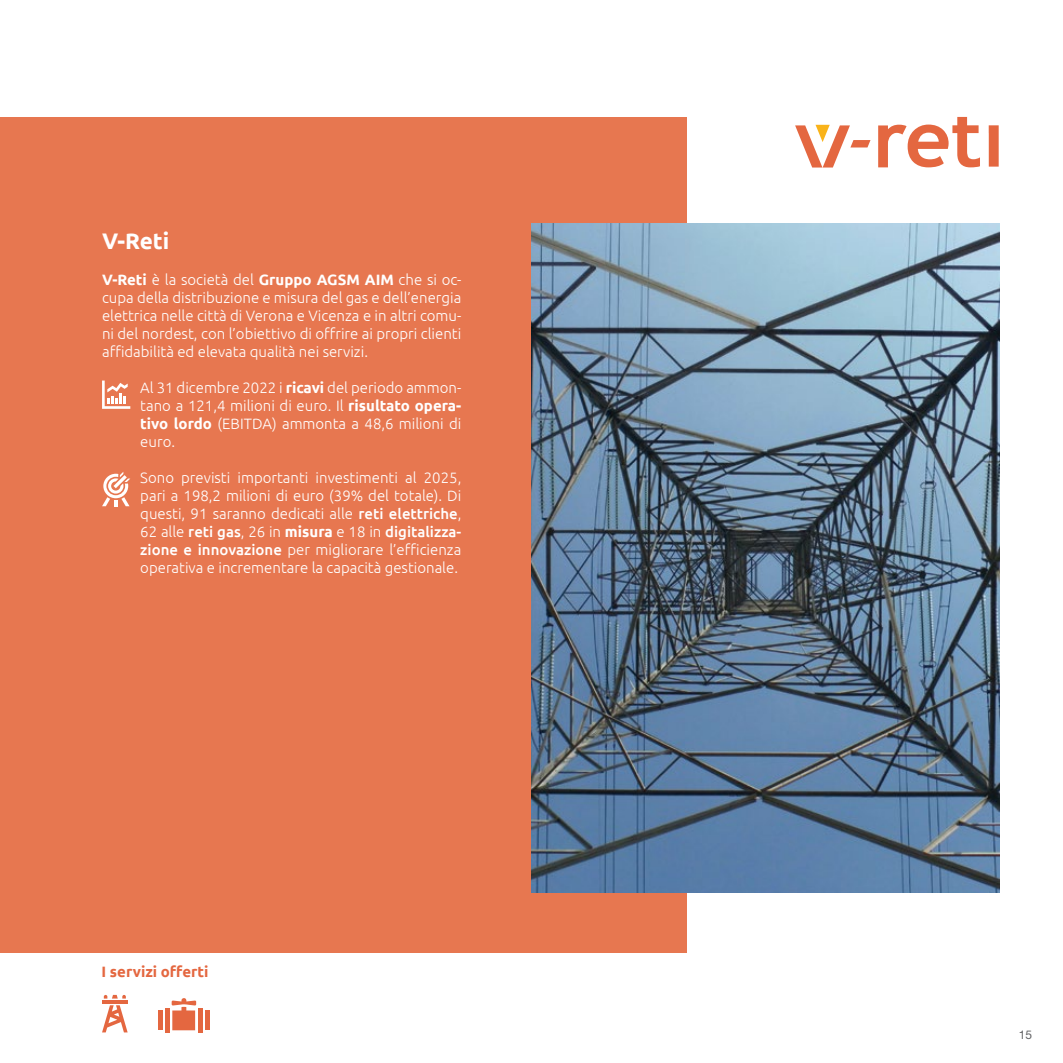
<style>
.page{position:relative;width:1063px;height:1063px;background:#fff}
.page>*{position:absolute;margin:0;border:0;box-sizing:border-box;transform-origin:0 0}
.t1{font:700 22.5px "Ubuntu";color:#fff}
.t2{font:300 15px/18px "Ubuntu";color:#fff;text-align:justify}
.t3{font:700 15px "Ubuntu";color:#e46740}
.t4{font:12px "Helvetica Neue LT Std";color:#616264}
.s1{font-weight:700}
.s2{font-weight:500}
</style>
<div class="page">
<div style="left:0;top:117px;width:687px;height:835px;background:#e77750"></div>
<img style="left:531px;top:223px;width:468px;height:670px">
<svg style="left:878px;top:117px;width:102px;height:50px"></svg>
<svg style="left:989px;top:125px;width:10px;height:42px"></svg>
<svg style="left:795px;top:125px;width:75px;height:43px"></svg>
<svg style="left:172px;top:998px;width:24px;height:32px"></svg>
<hr style="left:198px;top:1008px;width:4px;height:25px;background:#e46740">
<div style="left:205px;top:1011px;width:5px;height:19px;background:#e46740"></div>
<div style="left:165px;top:1008px;width:5px;height:25px;background:#e46740"></div>
<div style="left:158px;top:1011px;width:5px;height:19px;background:#e46740"></div>
<svg style="left:102px;top:1005px;width:26px;height:27px"></svg>
<svg style="left:104px;top:995px;width:22px;height:4px"></svg>
<hr style="left:102px;top:1000px;width:26px;height:4px;background:#e46740">
<svg style="left:102px;top:472px;width:28px;height:34px"></svg>
<svg style="left:102px;top:381px;width:28px;height:28px"></svg>
<h1 class="t1" style="left:102px;top:228px;width:69px">V-Reti</h1>
<p class="t2" style="left:102px;top:270px;width:361px"><span class="s1">V-Reti</span> è la società del <span class="s1">Gruppo AGSM AIM</span> che si oc&shy;cupa della distribuzione e misura del gas e dell’energia elettrica nelle città di Verona e Vicenza e in altri comu&shy;ni del nordest, con l’obiettivo di offrire ai propri clienti affidabilità ed elevata qualità nei servizi.</p>
<p class="t2" style="left:140px;top:378px;width:323px">Al 31 dicembre 2022 i <span class="s1">ricavi</span> del periodo ammon&shy;tano a 121,4 milioni di euro. Il <span class="s1">risultato opera&shy;tivo lordo</span> (EBITDA) ammonta a 48,6 milioni di euro.</p>
<p class="t2" style="left:140px;top:468px;width:323px">Sono previsti importanti investimenti al 2025, pari a 198,2 milioni di euro (39% del totale). Di questi, 91 saranno dedicati alle <span class="s2">reti elettriche</span>, 62 alle <span class="s2">reti gas</span>, 26 in <span class="s1">misura</span> e 18 in <span class="s2">digitalizza&shy;zione e innovazione</span> per migliorare l’efficienza operativa e incrementare la capacità gestionale.</p>
<p class="t3" style="left:102px;top:962px;width:108px">I servizi offerti</p>
<p class="t4" style="left:1019px;top:1028px;width:15px">15</p>
</div>
